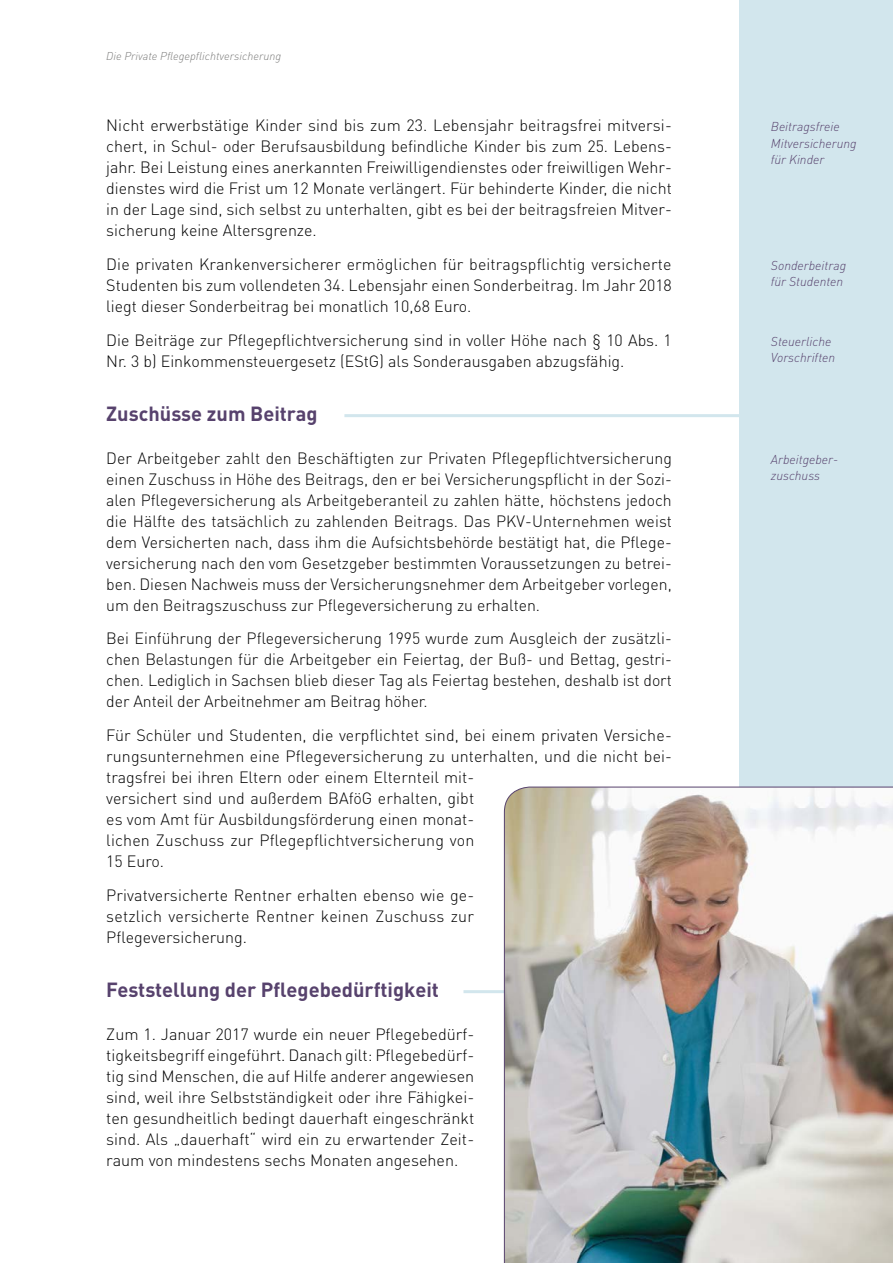
<style>
.page{position:relative;width:893px;height:1263px;background:#fff}
.page>*{position:absolute;margin:0;border:0;box-sizing:border-box;transform-origin:0 0}
.t1{font:700 20.25px "DINOT";color:#57426d}
.t2{font:300 16.2px/21px "DINOT";color:#000;text-align:justify}
.t3{font:italic 300 12.75px/16.2px "DIN";color:#57426d}
.t4{font:italic 300 11.25px "DIN";color:#7b7b7a}
</style>
<div class="page">
<div style="left:740px;top:0;width:153px;height:1263px;background:#d2e6ed"></div>
<hr style="left:344px;top:414px;width:400px;height:3px;background:#d2e6ed">
<hr style="left:463px;top:990px;width:79px;height:3px;background:#d2e6ed">
<img style="left:504px;top:787px;width:389px;height:476px">
<p class="t4" style="left:106px;top:49px;width:176px">Die Private Pflegepflichtversicherung</p>
<p class="t2" style="left:106px;top:114px;width:567px">Nicht erwerbstätige Kinder sind bis zum 23. Lebensjahr beitragsfrei mitversi&shy;chert, in Schul- oder Berufsausbildung befindliche Kinder bis zum 25. Lebens&shy;jahr. Bei Leistung eines anerkannten Freiwilligendienstes oder freiwilligen Wehr&shy;dienstes wird die Frist um 12 Monate verlängert. Für behinderte Kinder, die nicht in der Lage sind, sich selbst zu unterhalten, gibt es bei der beitragsfreien Mitver&shy;sicherung keine Altersgrenze.</p>
<p class="t2" style="left:106px;top:253px;width:567px">Die privaten Krankenversicherer ermöglichen für beitragspflichtig versicherte Studenten bis zum vollendeten 34. Lebensjahr einen Sonderbeitrag. Im Jahr 2018 liegt dieser Sonderbeitrag bei monatlich 10,68 Euro.</p>
<p class="t2" style="left:106px;top:329px;width:567px">Die Beiträge zur Pflegepflichtversicherung sind in voller Höhe nach § 10 Abs. 1<br>Nr. 3 b) Einkommensteuergesetz (EStG) als Sonderausgaben abzugsfähig.</p>
<p class="t1" style="left:106px;top:400px;width:213px">Zuschüsse zum Beitrag</p>
<p class="t2" style="left:106px;top:447px;width:567px">Der Arbeitgeber zahlt den Beschäftigten zur Privaten Pflegepflichtversicherung einen Zuschuss in Höhe des Beitrags, den er bei Versicherungspflicht in der Sozi&shy;alen Pflegeversicherung als Arbeitgeberanteil zu zahlen hätte, höchstens jedoch die Hälfte des tatsächlich zu zahlenden Beitrags. Das PKV-Unternehmen weist dem Versicherten nach, dass ihm die Aufsichtsbehörde bestätigt hat, die Pflege&shy;versicherung nach den vom Gesetzgeber bestimmten Voraussetzungen zu betrei&shy;ben. Diesen Nachweis muss der Versicherungsnehmer dem Arbeitgeber vorlegen, um den Beitragszuschuss zur Pflegeversicherung zu erhalten.</p>
<p class="t2" style="left:106px;top:627px;width:567px">Bei Einführung der Pflegeversicherung 1995 wurde zum Ausgleich der zusätzli&shy;chen Belastungen für die Arbeitgeber ein Feiertag, der Buß- und Bettag, gestri&shy;chen. Lediglich in Sachsen blieb dieser Tag als Feiertag bestehen, deshalb ist dort der Anteil der Arbeitnehmer am Beitrag höher.</p>
<p class="t2" style="left:106px;top:724px;width:567px;text-align:left">Für Schüler und Studenten, die verpflichtet sind, bei einem privaten Versiche&shy;rungsunternehmen eine Pflegeversicherung zu unterhalten, und die nicht bei&shy;tragsfrei bei ihren Eltern oder einem Elternteil mit-<br>versichert sind und außerdem BAföG erhalten, gibt<br>es vom Amt für Ausbildungsförderung einen monat-<br>lichen Zuschuss zur Pflegepflichtversicherung von<br>15 Euro.</p>
<p class="t2" style="left:106px;top:884px;width:369px">Privatversicherte Rentner erhalten ebenso wie ge&shy;setzlich versicherte Rentner keinen Zuschuss zur Pflegeversicherung.</p>
<p class="t1" style="left:106px;top:976px;width:334px">Feststellung der Pflegebedürftigkeit</p>
<p class="t2" style="left:106px;top:1023px;width:369px">Zum 1. Januar 2017 wurde ein neuer Pflegebedürf&shy;tigkeitsbegriff eingeführt. Danach gilt: Pflegebedürf&shy;tig sind Menschen, die auf Hilfe anderer angewiesen sind, weil ihre Selbstständigkeit oder ihre Fähigkei&shy;ten gesundheitlich bedingt dauerhaft eingeschränkt sind. Als „dauerhaft“ wird ein zu erwartender Zeit&shy;raum von mindestens sechs Monaten angesehen.</p>
<p class="t3" style="left:771px;top:119px;width:87px">Beitragsfreie<br>Mitversicherung für Kinder</p>
<p class="t3" style="left:771px;top:257px;width:77px">Sonderbeitrag für Studenten</p>
<p class="t3" style="left:771px;top:333px;width:66px">Steuerliche<br>Vorschriften</p>
<p class="t3" style="left:771px;top:451px;width:69px">Arbeitgeber&shy;zuschuss</p>
</div>
